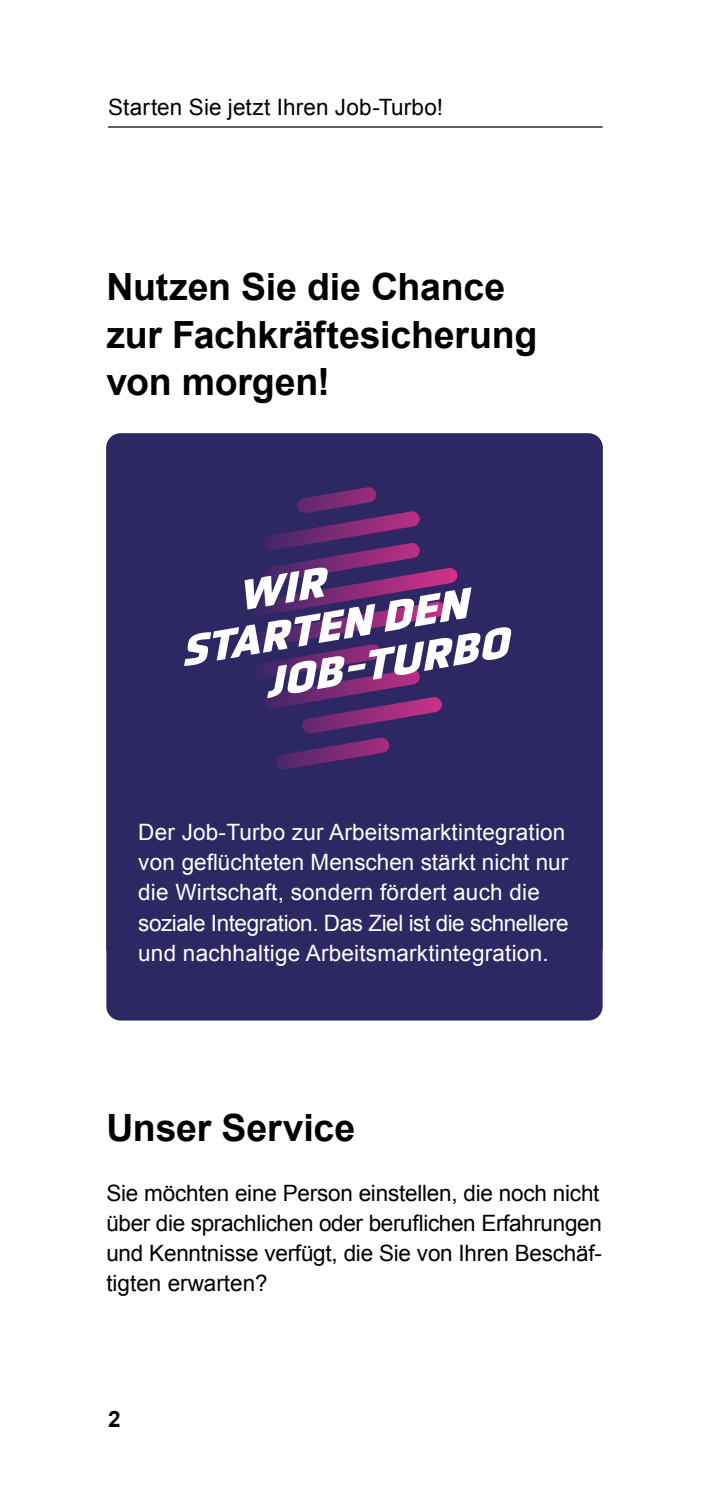
<style>
.page{position:relative;width:709px;height:1489px;background:#fff}
.page>*{position:absolute;margin:0;border:0;box-sizing:border-box;transform-origin:0 0}
.t1{font:700 37.5px/47.5px "Arial";letter-spacing:-.005em;color:#000}
.t2{font:22.5px/30px "Arial";letter-spacing:.01em;color:#fff}
.t3{font:22.5px/30px "Arial";color:#000;text-align:justify}
.t4{font:700 22.5px "Arial";color:#000}
</style>
<div class="page">
<hr style="left:108px;top:126px;width:494px;height:2px;background:#000">
<div style="left:106px;top:433px;width:496px;height:587px;background:#2d2763;border-radius:14px"></div>
<svg style="left:264px;top:487px;width:178px;height:282px"></svg>
<svg style="left:184px;top:566px;width:327px;height:132px"></svg>
<p class="t3" style="left:108px;top:92px;width:336px">Starten Sie jetzt Ihren Job-Turbo!</p>
<h1 class="t1" style="left:106px;top:264px;width:432px">Nutzen Sie die Chance zur Fachkräftesicherung von morgen!</h1>
<p class="t2" style="left:138px;top:817px;width:432px">Der Job-Turbo zur Arbeitsmarktintegration von geflüchteten Menschen stärkt nicht nur die Wirtschaft, sondern fördert auch die soziale Integration. Das Ziel ist die schnellere und nachhaltige Arbeitsmarktintegration.</p>
<h1 class="t1" style="left:106px;top:1104px;width:250px">Unser Service</h1>
<p class="t3" style="left:106px;top:1177px;width:497px">Sie möchten eine Person einstellen, die noch nicht über die sprachlichen oder beruflichen Erfahrungen und Kenntnisse verfügt, die Sie von Ihren Beschäf&shy;tigten erwarten?</p>
<p class="t4" style="left:108px;top:1404px;width:14px">2</p>
</div>
